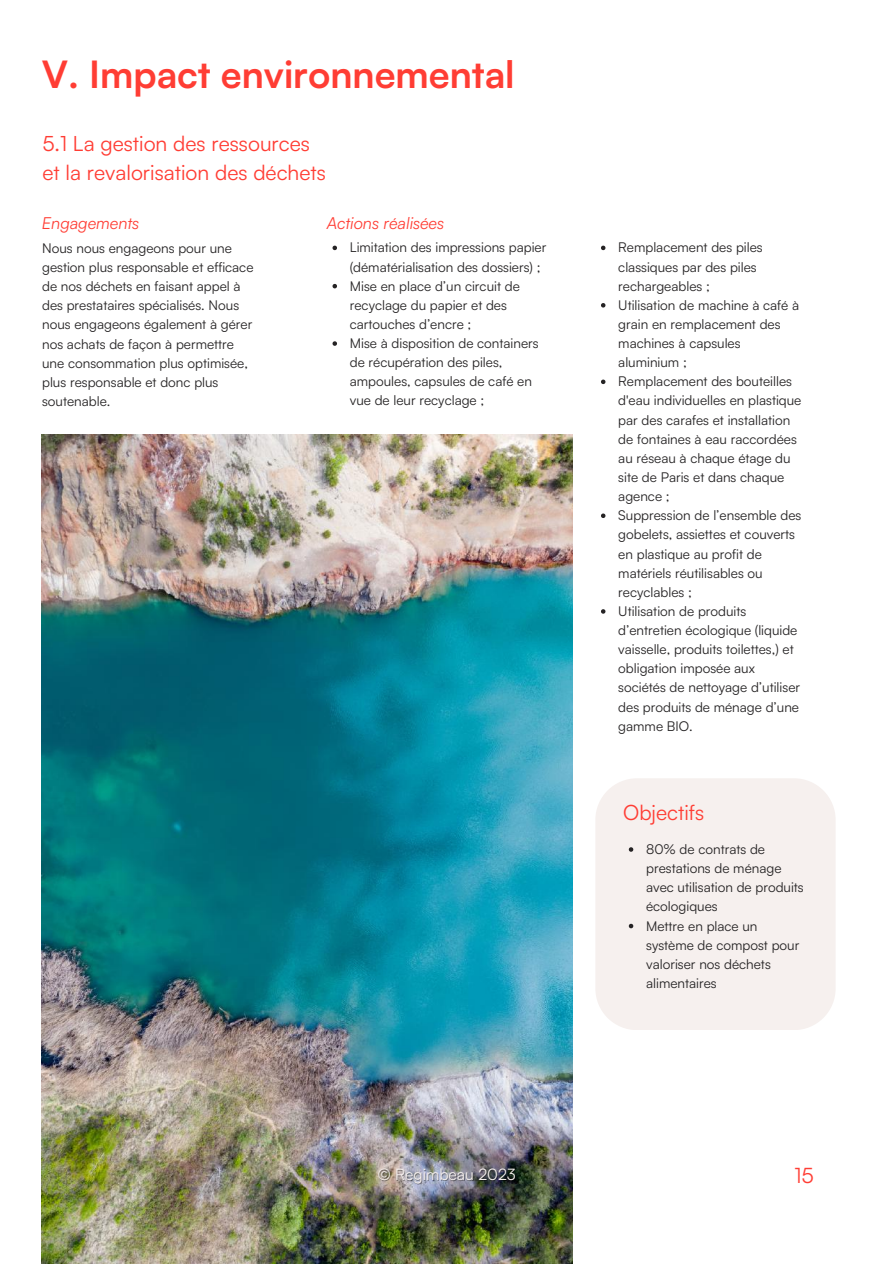
<style>
.page{position:relative;width:894px;height:1264px;background:#fff}
.page>*{position:absolute;margin:0;border:0;box-sizing:border-box;transform-origin:0 0}
.t1{font:700 37.5px "Satoshi";color:#ff3d34}
.t2{font:21.15px "Satoshi";color:#ff3d34}
.t3{font:21px/29.2px "Satoshi";color:#ff3d34}
.t4{font:italic 16.5px "Satoshi";color:#ff3d34}
.t5{font:15.75px "Satoshi";color:#f6f0ee}
.t6{font:13.5px/19.2px "Satoshi";color:#252324}
</style>
<div class="page">
<img style="left:42px;top:434px;width:530px;height:828px">
<svg style="left:601px;top:246px;width:4px;height:4px"></svg>
<svg style="left:601px;top:303px;width:4px;height:4px"></svg>
<svg style="left:601px;top:379px;width:4px;height:5px"></svg>
<svg style="left:601px;top:513px;width:4px;height:5px"></svg>
<svg style="left:601px;top:609px;width:4px;height:4px"></svg>
<svg style="left:332px;top:246px;width:5px;height:4px"></svg>
<svg style="left:332px;top:284px;width:5px;height:4px"></svg>
<svg style="left:332px;top:341px;width:5px;height:5px"></svg>
<div style="left:595px;top:778px;width:240px;height:251px;background:#f6f0ee"></div>
<svg style="left:628px;top:847px;width:5px;height:4px"></svg>
<svg style="left:628px;top:923px;width:5px;height:5px"></svg>
<h1 class="t1" style="left:42px;top:50px;width:474px">V. Impact environnemental</h1>
<h3 class="t3" style="left:42px;top:128px;width:285px">5.1 La gestion des ressources et la revalorisation des déchets</h3>
<p class="t4" style="left:42px;top:212px;width:99px">Engagements</p>
<p class="t6" style="left:42px;top:238px;width:213px">Nous nous engageons pour une gestion plus responsable et efficace de nos déchets en faisant appel à des prestataires spécialisés. Nous nous engageons également à gérer nos achats de façon à permettre une consommation plus optimisée, plus responsable et donc plus soutenable.</p>
<p class="t4" style="left:326px;top:212px;width:119px">Actions réalisées</p>
<p class="t6" style="left:350px;top:237px;width:198px">Limitation des impressions papier (dématérialisation des dossiers) ;<br>Mise en place d’un circuit de recyclage du papier et des cartouches d’encre ;<br>Mise à disposition de containers de récupération des piles, ampoules, capsules de café en vue de leur recyclage ;</p>
<p class="t6" style="left:618px;top:237px;width:184px">Remplacement des piles classiques par des piles rechargeables ;<br>Utilisation de machine à café à grain en remplacement des machines à capsules aluminium ;<br>Remplacement des bouteilles d'eau individuelles en plastique par des carafes et installation de fontaines à eau raccordées au réseau à chaque étage du site de Paris et dans chaque agence ;<br>Suppression de l’ensemble des gobelets, assiettes et couverts en plastique au profit de matériels réutilisables ou recyclables ;<br>Utilisation de produits d’entretien écologique (liquide vaisselle, produits toilettes,) et obligation imposée aux sociétés de nettoyage d’utiliser des produits de ménage d’une gamme BIO.</p>
<h3 class="t3" style="left:623px;top:797px;width:82px">Objectifs</h3>
<p class="t6" style="left:646px;top:839px;width:159px">80% de contrats de prestations de ménage avec utilisation de produits écologiques<br>Mettre en place un système de compost pour valoriser nos déchets alimentaires</p>
<p class="t5" style="left:377px;top:1164px;width:140px">© Regimbeau 2023</p>
<h2 class="t2" style="left:794px;top:1161px;width:21px">15</h2>
</div>
